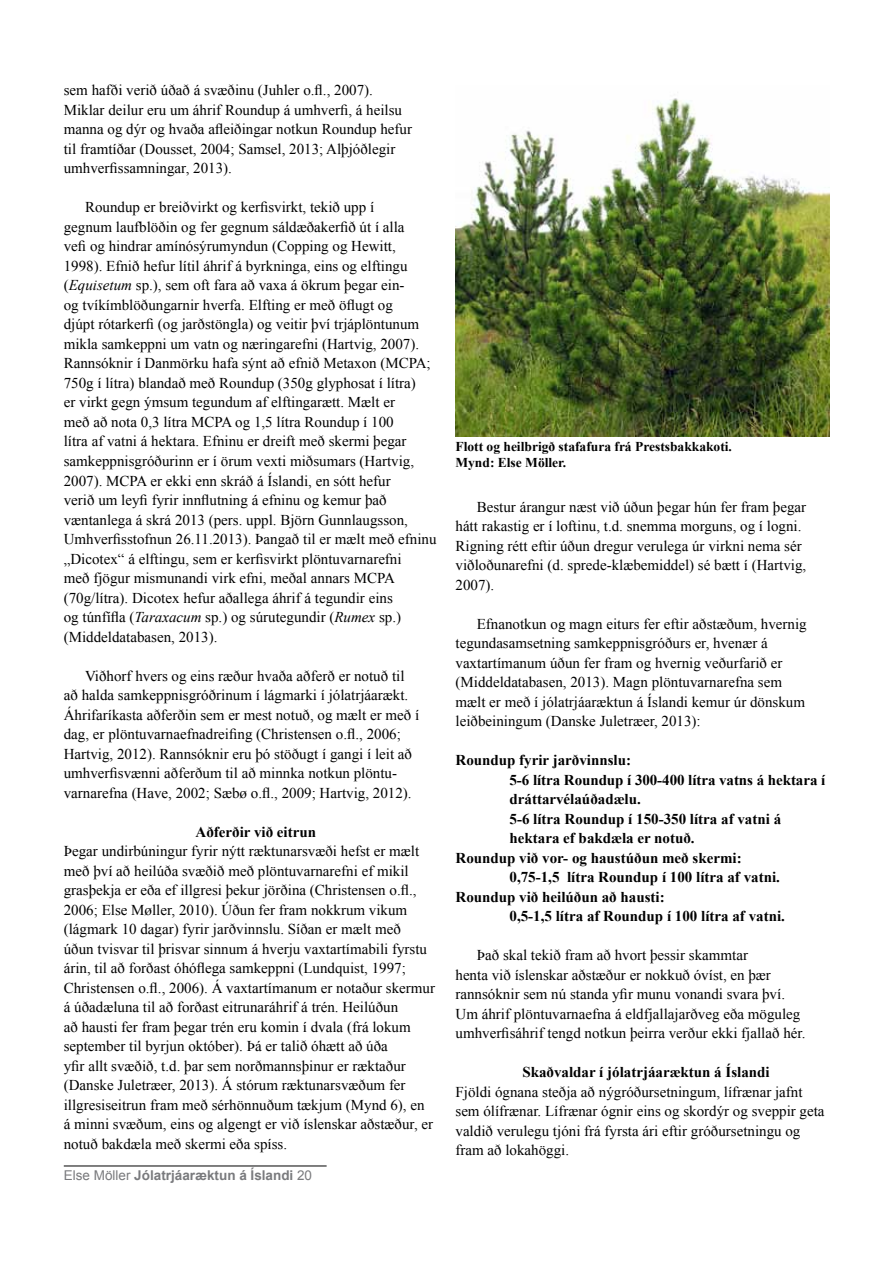
<style>
.page{position:relative;width:893px;height:1263px;background:#fff}
.page>*{position:absolute;margin:0;border:0;box-sizing:border-box;transform-origin:0 0}
.t1{font:15px/19.5px "Times New Roman";color:#000}
.t2{font:700 15px "Times New Roman";color:#000}
.t3{font:700 13.5px/16.2px "Times New Roman";color:#000}
.t4{font:700 13.5px "Arial";color:#797a7d}
.s1{font-style:italic}
.s2{font-weight:400}
</style>
<div class="page">
<img style="left:455px;top:98px;width:374px;height:338px">
<hr style="left:64px;top:1166px;width:263px;height:1px;background:#000">
<p class="t1" style="left:64px;top:80px;width:350px">sem hafði verið úðað á svæðinu (Juhler o.fl., 2007).<br>Miklar deilur eru um áhrif Roundup á umhverfi, á heilsu manna og dýr og hvaða afleiðingar notkun Roundup hefur til framtíðar (Dousset, 2004; Samsel, 2013; Alþjóðlegir umhverfissamningar, 2013).</p>
<p class="t1" style="left:64px;top:197px;width:374px;text-indent:21px">Roundup er breiðvirkt og kerfisvirkt, tekið upp í<br>gegnum laufblöðin og fer gegnum sáldæðakerfið út í alla<br>vefi og hindrar amínósýrumyndun (Copping og Hewitt, 1998). Efnið hefur lítil áhrif á byrkninga, eins og elftingu (<span class="s1">Equisetum</span> sp.), sem oft fara að vaxa á ökrum þegar ein-<br>og tvíkímblöðungarnir hverfa. Elfting er með öflugt og<br>djúpt rótarkerfi (og jarðstöngla) og veitir því trjáplöntunum mikla samkeppni um vatn og næringarefni (Hartvig, 2007).<br>Rannsóknir í Danmörku hafa sýnt að efnið Metaxon (MCPA; 750g í lítra) blandað með Roundup (350g glyphosat í lítra)<br>er virkt gegn ýmsum tegundum af elftingarætt. Mælt er<br>með að nota 0,3 lítra MCPA og 1,5 lítra Roundup í 100<br>lítra af vatni á hektara. Efninu er dreift með skermi þegar samkeppnisgróðurinn er í örum vexti miðsumars (Hartvig, 2007). MCPA er ekki enn skráð á Íslandi, en sótt hefur<br>verið um leyfi fyrir innflutning á efninu og kemur það væntanlega á skrá 2013 (pers. uppl. Björn Gunnlaugsson, Umhverfisstofnun 26.11.2013). Þangað til er mælt með efninu „Dicotex“ á elftingu, sem er kerfisvirkt plöntuvarnarefni<br>með fjögur mismunandi virk efni, meðal annars MCPA (70g/lítra). Dicotex hefur aðallega áhrif á tegundir eins<br>og túnfífla (<span class="s1">Taraxacum</span> sp.) og súrutegundir (<span class="s1">Rumex</span> sp.) (Middeldatabasen, 2013).</p>
<p class="t1" style="left:64px;top:665px;width:357px;text-indent:21px">Viðhorf hvers og eins ræður hvaða aðferð er notuð til að halda samkeppnisgróðrinum í lágmarki í jólatrjáarækt.<br>Áhrifaríkasta aðferðin sem er mest notuð, og mælt er með í dag, er plöntuvarnaefnadreifing (Christensen o.fl., 2006; Hartvig, 2012). Rannsóknir eru þó stöðugt í gangi í leit að umhverfisvænni aðferðum til að minnka notkun plöntu&shy;varnarefna (Have, 2002; Sæbø o.fl., 2009; Hartvig, 2012).</p>
<p class="t2" style="left:196px;top:821px;width:122px">Aðferðir við eitrun</p>
<p class="t1" style="left:64px;top:841px;width:373px">Þegar undirbúningur fyrir nýtt ræktunarsvæði hefst er mælt með því að heilúða svæðið með plöntuvarnarefni ef mikil grasþekja er eða ef illgresi þekur jörðina (Christensen o.fl., 2006; Else Møller, 2010). Úðun fer fram nokkrum vikum (lágmark 10 dagar) fyrir jarðvinnslu. Síðan er mælt með<br>úðun tvisvar til þrisvar sinnum á hverju vaxtartímabili fyrstu árin, til að forðast óhóflega samkeppni (Lundquist, 1997; Christensen o.fl., 2006). Á vaxtartímanum er notaður skermur á úðadæluna til að forðast eitrunaráhrif á trén. Heilúðun<br>að hausti fer fram þegar trén eru komin í dvala (frá lokum september til byrjun október). Þá er talið óhætt að úða<br>yfir allt svæðið, t.d. þar sem norðmannsþinur er ræktaður (Danske Juletræer, 2013). Á stórum ræktunarsvæðum fer illgresiseitrun fram með sérhönnuðum tækjum (Mynd 6), en á minni svæðum, eins og algengt er við íslenskar aðstæður, er notuð bakdæla með skermi eða spíss.</p>
<p class="t4" style="left:64px;top:1166px;width:250px"><span class="s2">Else Möller</span> Jólatrjáaræktun á Íslandi <span class="s2">20</span></p>
<p class="t3" style="left:455px;top:438px;width:278px">Flott og heilbrigð stafafura frá Prestsbakkakoti.<br>Mynd: Else Möller.</p>
<p class="t1" style="left:455px;top:497px;width:352px;text-indent:21px">Bestur árangur næst við úðun þegar hún fer fram þegar hátt rakastig er í loftinu, t.d. snemma morguns, og í logni.<br>Rigning rétt eftir úðun dregur verulega úr virkni nema sér viðloðunarefni (d. sprede-klæbemiddel) sé bætt í (Hartvig, 2007).</p>
<p class="t1" style="left:455px;top:614px;width:353px;text-indent:21px">Efnanotkun og magn eiturs fer eftir aðstæðum, hvernig tegundasamsetning samkeppnisgróðurs er, hvenær á vaxtartímanum úðun fer fram og hvernig veðurfarið er (Middeldatabasen, 2013). Magn plöntuvarnarefna sem mælt er með í jólatrjáaræktun á Íslandi kemur úr dönskum leiðbeiningum (Danske Juletræer, 2013):</p>
<p class="t2" style="left:455px;top:750px;width:177px">Roundup fyrir jarðvinnslu:</p>
<p class="t2" style="left:509px;top:769px;width:317px">5-6 lítra Roundup í 300-400 lítra vatns á hektara í</p>
<p class="t2" style="left:509px;top:789px;width:133px">dráttarvélaúðadælu.</p>
<p class="t2" style="left:509px;top:808px;width:273px">5-6 lítra Roundup í 150-350 lítra af vatni á</p>
<p class="t2" style="left:509px;top:828px;width:187px">hektara ef bakdæla er notuð.</p>
<p class="t2" style="left:455px;top:847px;width:288px">Roundup við vor- og haustúðun með skermi:</p>
<p class="t2" style="left:509px;top:867px;width:272px">0,75-1,5 lítra Roundup í 100 lítra af vatni.</p>
<p class="t2" style="left:455px;top:886px;width:211px">Roundup við heilúðun að hausti:</p>
<p class="t2" style="left:509px;top:906px;width:277px">0,5-1,5 lítra af Roundup í 100 lítra af vatni.</p>
<p class="t1" style="left:455px;top:945px;width:351px;text-indent:21px">Það skal tekið fram að hvort þessir skammtar<br>henta við íslenskar aðstæður er nokkuð óvíst, en þær rannsóknir sem nú standa yfir munu vonandi svara því.<br>Um áhrif plöntuvarnaefna á eldfjallajarðveg eða möguleg umhverfisáhrif tengd notkun þeirra verður ekki fjallað hér.</p>
<p class="t2" style="left:522px;top:1062px;width:249px">Skaðvaldar í jólatrjáaræktun á Íslandi</p>
<p class="t1" style="left:455px;top:1082px;width:371px">Fjöldi ógnana steðja að nýgróðursetningum, lífrænar jafnt sem ólífrænar. Lífrænar ógnir eins og skordýr og sveppir geta valdið verulegu tjóni frá fyrsta ári eftir gróðursetningu og fram að lokahöggi.</p>
</div>
